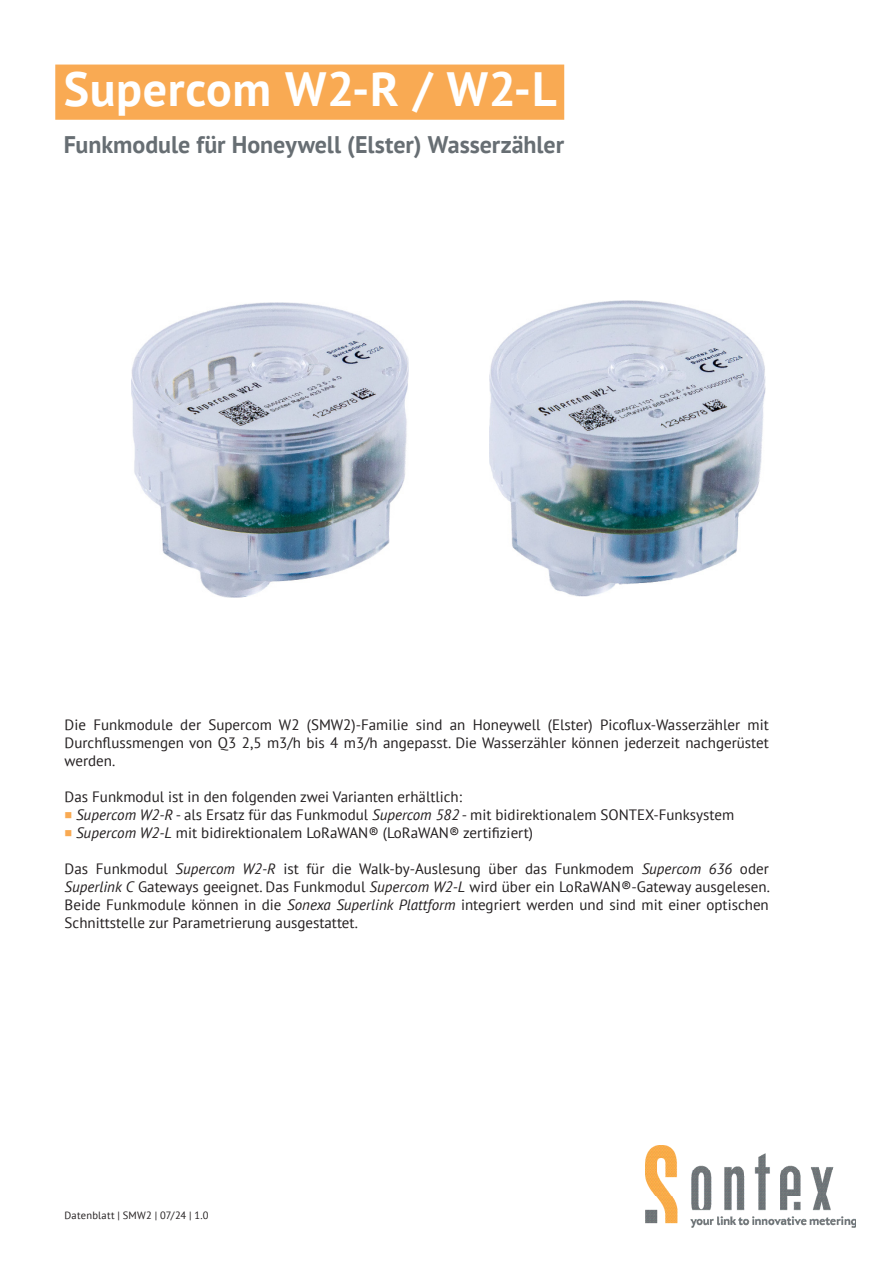
<style>
.page{position:relative;width:893px;height:1263px;background:#fff}
.page>*{position:absolute;margin:0;border:0;box-sizing:border-box;transform-origin:0 0}
.Titel_orange-hinterlegt{font:700 48px "PT Sans";letter-spacing:.01em;color:#fff}
.Lead{font:700 24px "PT Sans";letter-spacing:-.005em;color:#676e73}
.t1{font:15px/18px "PT Sans";color:#231f20;text-align:justify}
.Fusszeile{font:10.5px "PT Sans";letter-spacing:.02em;color:#231f20}
.s1{color:#f9aa53}
.s2{font-style:italic}
</style>
<div class="page">
<div style="left:55px;top:65px;width:509px;height:55px;background:#f9aa53"></div>
<img style="left:646px;top:1145px;width:210px;height:83px">
<img style="left:490px;top:301px;width:275px;height:296px">
<img style="left:132px;top:302px;width:276px;height:296px">
<p class="Titel_orange-hinterlegt" style="left:64px;top:58px;width:494px">Supercom W2-R / W2-L</p>
<p class="Lead" style="left:64px;top:129px;width:502px">Funkmodule für Honeywell (Elster) Wasserzähler</p>
<p class="t1" style="left:65px;top:716px;width:706px">Die Funkmodule der Supercom W2 (SMW2)-Familie sind an Honeywell (Elster) Picoflux-Wasserzähler mit Durchflussmengen von Q3 2,5 m3/h bis 4 m3/h angepasst. Die Wasserzähler können jederzeit nachgerüstet werden.</p>
<p class="t1" style="left:65px;top:788px;width:399px">Das Funkmodul ist in den folgenden zwei Varianten erhältlich:</p>
<p class="t1" style="left:65px;top:806px;width:671px"><span class="s1">■</span> <span class="s2">Supercom W2-R</span> - als Ersatz für das Funkmodul <span class="s2">Supercom 582</span> - mit bidirektionalem SONTEX-Funksystem</p>
<p class="t1" style="left:65px;top:824px;width:470px"><span class="s1">■</span> <span class="s2">Supercom W2-L</span> mit bidirektionalem LoRaWAN® (LoRaWAN® zertifiziert)</p>
<p class="t1" style="left:65px;top:860px;width:707px">Das Funkmodul <span class="s2">Supercom W2-R</span> ist für die Walk-by-Auslesung über das Funkmodem <span class="s2">Supercom 636</span> oder <span class="s2">Superlink C</span> Gateways geeignet. Das Funkmodul <span class="s2">Supercom W2-L</span> wird über ein LoRaWAN®-Gateway ausgelesen.<br>Beide Funkmodule können in die <span class="s2">Sonexa Superlink Plattform</span> integriert werden und sind mit einer optischen Schnittstelle zur Parametrierung ausgestattet.</p>
<p class="Fusszeile" style="left:65px;top:1208px;width:145px">Datenblatt | SMW2 | 07/24 | 1.0</p>
</div>
